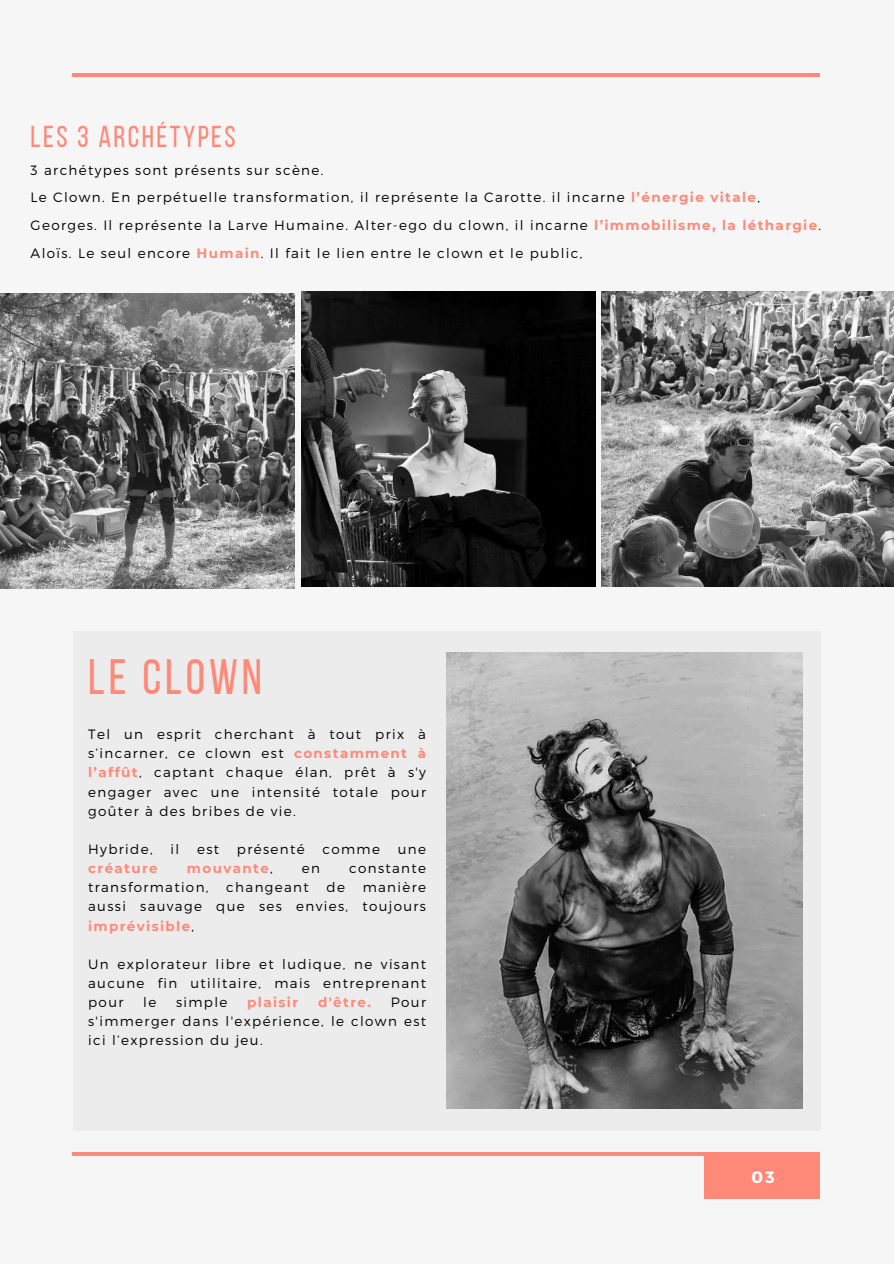
<style>
.page{position:relative;width:894px;height:1264px;background:#fff}
.page>*{position:absolute;margin:0;border:0;box-sizing:border-box;transform-origin:0 0}
.t1{font:49.5px "Bebas Neue";letter-spacing:.08em;color:#ff8979}
.t2{font:30.15px "Bebas Neue";letter-spacing:.08em;color:#ff8979}
.t3{font:700 16.5px "Montserrat";color:#fff}
.t4{font:300 13.5px/19.2px "Montserrat";letter-spacing:.1em;color:#000;text-align:justify}
.t5{font:700 13.5px "Montserrat";letter-spacing:.1em;color:#ff8979}
.s1{font-weight:700;color:#ff8979}
.s2{font-weight:300;color:#000}
</style>
<div class="page">
<div style="left:0;top:0;width:893px;height:1263px;background:#f6f6f6"></div>
<hr style="left:72px;top:73px;width:747px;height:4px;background:#ff8979">
<div style="left:704px;top:1152px;width:115px;height:46px;background:#ff8979"></div>
<hr style="left:72px;top:1152px;width:747px;height:3px;background:#ff8979">
<div style="left:73px;top:631px;width:747px;height:499px;background:#ececec"></div>
<img style="left:446px;top:653px;width:356px;height:455px">
<img style="left:301px;top:292px;width:294px;height:294px">
<img style="left:0;top:293px;width:294px;height:295px">
<img style="left:601px;top:292px;width:292px;height:294px">
<p class="t2" style="left:31px;top:124px;width:206px">LES 3 ARCHÉTYPES</p>
<p class="t4" style="left:31px;top:159px;width:294px">3 archétypes sont présents sur scène.</p>
<h1 class="t4" style="left:31px;top:186px;width:730px">Le Clown. En perpétuelle transformation, il représente la Carotte. il incarne <span class="s1">l’énergie vitale</span>,</h1>
<p class="t4" style="left:31px;top:215px;width:792px">Georges. Il représente la Larve Humaine. Alter-ego du clown, il incarne <span class="s1">l’immobilisme, la léthargie</span>.</p>
<p class="t4" style="left:31px;top:243px;width:553px">Aloïs. Le seul encore <span class="s1">Humain</span>. Il fait le lien entre le clown et le public,</p>
<h2 class="t1" style="left:88px;top:657px;width:175px">LE CLOWN</h2>
<p class="t4" style="left:88px;top:724px;width:339px">Tel un esprit cherchant à tout prix à s’incarner, ce clown est <span class="s1">constamment à l’affût</span>, captant chaque élan, prêt à s'y engager avec une intensité totale pour goûter à des bribes de vie.</p>
<p class="t4" style="left:88px;top:839px;width:66px">Hybride,</p>
<p class="t4" style="left:170px;top:839px;width:10px">il</p>
<p class="t4" style="left:197px;top:839px;width:24px">est</p>
<p class="t4" style="left:237px;top:839px;width:69px">présenté</p>
<p class="t4" style="left:322px;top:839px;width:59px">comme</p>
<p class="t4" style="left:397px;top:839px;width:30px">une</p>
<p class="t5" style="left:88px;top:860px;width:71px">créature</p>
<p class="t5" style="left:187px;top:860px;width:87px">mouvante<span class="s2">,</span></p>
<p class="t4" style="left:302px;top:858px;width:20px">en</p>
<p class="t4" style="left:349px;top:858px;width:78px">constante</p>
<p class="t4" style="left:88px;top:877px;width:122px">transformation,</p>
<p class="t4" style="left:226px;top:877px;width:84px">changeant</p>
<p class="t4" style="left:326px;top:877px;width:20px">de</p>
<p class="t4" style="left:88px;top:877px;width:339px;text-indent:274px">manière aussi sauvage que ses envies, toujours <span class="s1">imprévisible</span>,</p>
<p class="t4" style="left:88px;top:953px;width:339px">Un explorateur libre et ludique, ne visant aucune fin utilitaire, mais entreprenant pour</p>
<p class="t4" style="left:143px;top:992px;width:15px">le</p>
<p class="t4" style="left:176px;top:992px;width:53px">simple</p>
<p class="t5" style="left:247px;top:994px;width:52px">plaisir</p>
<p class="t5" style="left:318px;top:994px;width:54px">d'être.</p>
<p class="t4" style="left:88px;top:992px;width:339px;text-indent:302px">Pour s'immerger dans l'expérience, le clown est ici l’expression du jeu.</p>
<p class="t3" style="left:751px;top:1166px;width:25px">03</p>
</div>
